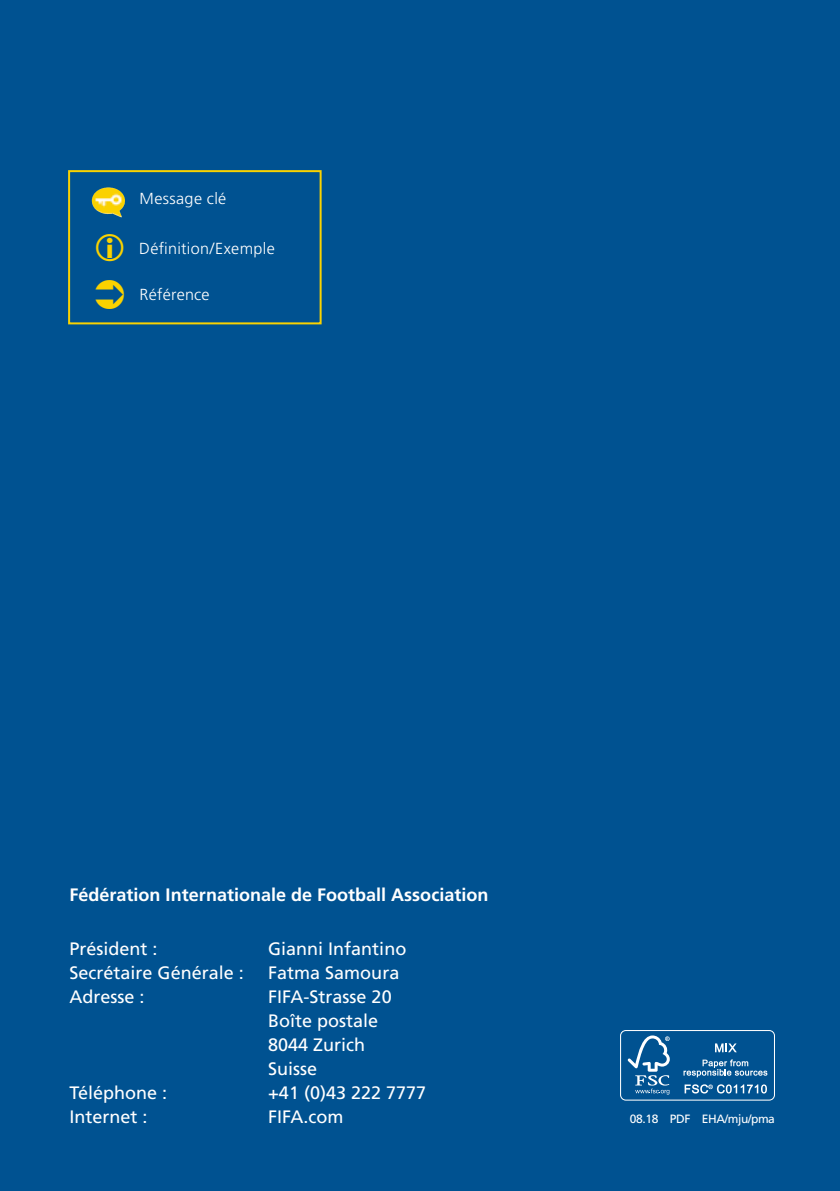
<style>
.page{position:relative;width:840px;height:1191px;background:#fff}
.page>*{position:absolute;margin:0;border:0;box-sizing:border-box;transform-origin:0 0}
.t1{font:18px/24px "Frutiger LT Com";color:#fff}
.t2{font:700 18px "Frutiger LT Com";color:#fff}
.t3{font:300 16px "Frutiger LT Pro";letter-spacing:.02em;color:#fff}
.t4{font:12px "Frutiger LT Com";letter-spacing:-.03em;color:#fff}
</style>
<div class="page">
<div style="left:0;top:0;width:839px;height:1191px;background:#005291"></div>
<img style="left:92px;top:188px;width:33px;height:29px">
<div style="left:68px;top:170px;width:253px;height:154px;border:2px solid #fad200"></div>
<svg style="left:620px;top:1030px;width:154px;height:70px"></svg>
<p class="t3" style="left:139px;top:189px;width:88px">Message clé</p>
<p class="t3" style="left:139px;top:239px;width:137px">Définition/Exemple</p>
<p class="t3" style="left:139px;top:285px;width:72px">Référence</p>
<p class="t2" style="left:69px;top:883px;width:420px">Fédération Internationale de Football Association</p>
<p class="t1" style="left:69px;top:936px;width:90px">Président :</p>
<p class="t1" style="left:268px;top:936px;width:140px">Gianni Infantino</p>
<p class="t1" style="left:69px;top:960px;width:176px">Secrétaire Générale :</p>
<p class="t1" style="left:268px;top:960px;width:133px">Fatma Samoura</p>
<p class="t1" style="left:69px;top:984px;width:77px">Adresse :</p>
<p class="t1" style="left:268px;top:984px;width:125px">FIFA-Strasse 20<br>Boîte postale<br>8044 Zurich<br>Suisse</p>
<p class="t1" style="left:69px;top:1080px;width:99px">Téléphone :</p>
<p class="t1" style="left:268px;top:1080px;width:159px">+41 (0)43 222 7777</p>
<p class="t1" style="left:69px;top:1104px;width:80px">Internet :</p>
<p class="t1" style="left:268px;top:1104px;width:77px">FIFA.com</p>
<p class="t4" style="left:629px;top:1111px;width:146px">08.18 PDF EHA/mju/pma</p>
</div>
